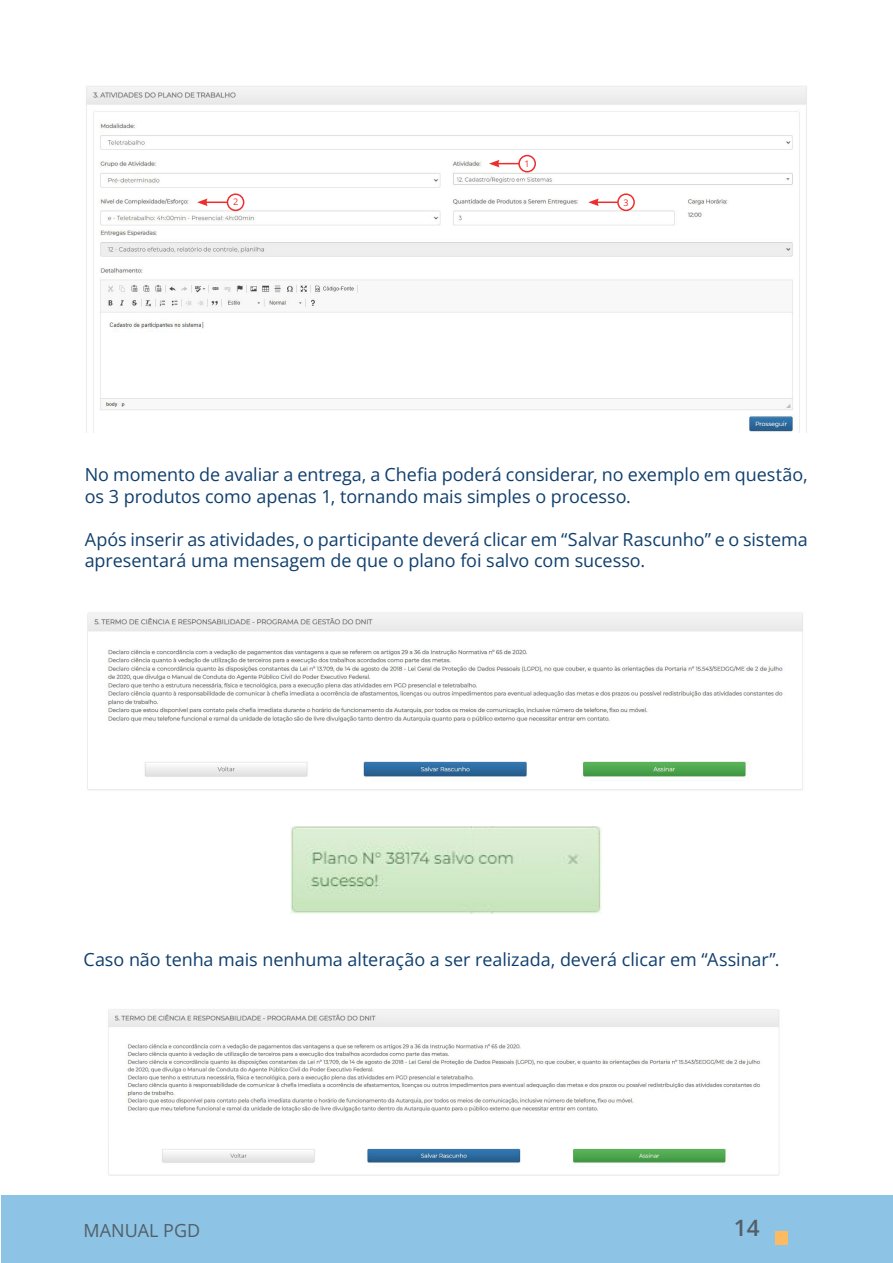
<style>
.page{position:relative;width:893px;height:1263px;background:#fff}
.page>*{position:absolute;margin:0;border:0;box-sizing:border-box;transform-origin:0 0}
.t1{font:22.5px "Open Sans";color:#525f67}
.t2{font:18px/21.6px "Open Sans";letter-spacing:-.005em;color:#103f6d}
.t3{font:18px "Open Sans";color:#525f67}
.t4{font:9px "Open Sans";color:#ee2d2d}
</style>
<div class="page">
<div style="left:1px;top:1195px;width:891px;height:67px;background:#8dc3e4"></div>
<div style="left:775px;top:1231px;width:12px;height:14px;background:#fcba61"></div>
<img style="left:291px;top:826px;width:311px;height:87px">
<img style="left:87px;top:612px;width:716px;height:179px">
<img style="left:108px;top:1009px;width:672px;height:167px">
<img style="left:86px;top:86px;width:721px;height:347px">
<div style="left:518px;top:155px;width:18px;height:17px;border:2px solid #ee2d2d;border-radius:50%"></div>
<svg style="left:489px;top:160px;width:30px;height:7px"></svg>
<svg style="left:197px;top:198px;width:31px;height:8px"></svg>
<svg style="left:588px;top:198px;width:30px;height:8px"></svg>
<div style="left:227px;top:193px;width:17px;height:18px;border:2px solid #ee2d2d;border-radius:50%"></div>
<div style="left:617px;top:193px;width:18px;height:18px;border:2px solid #ee2d2d;border-radius:50%"></div>
<p class="t4" style="left:525px;top:158px;width:7px">1</p>
<p class="t4" style="left:233px;top:196px;width:7px">2</p>
<p class="t4" style="left:623px;top:196px;width:7px">3</p>
<p class="t2" style="left:85px;top:463px;width:724px">No momento de avaliar a entrega, a Chefia poderá considerar, no exemplo em questão, os 3 produtos como apenas 1, tornando mais simples o processo.</p>
<p class="t2" style="left:85px;top:528px;width:724px">Após inserir as atividades, o participante deverá clicar em “Salvar Rascunho” e o sistema apresentará uma mensagem de que o plano foi salvo com sucesso.</p>
<p class="t2" style="left:84px;top:948px;width:697px">Caso não tenha mais nenhuma alteração a ser realizada, deverá clicar em “Assinar”.</p>
<p class="t3" style="left:84px;top:1218px;width:118px">MANUAL PGD</p>
<p class="t1" style="left:734px;top:1212px;width:27px">14</p>
</div>
